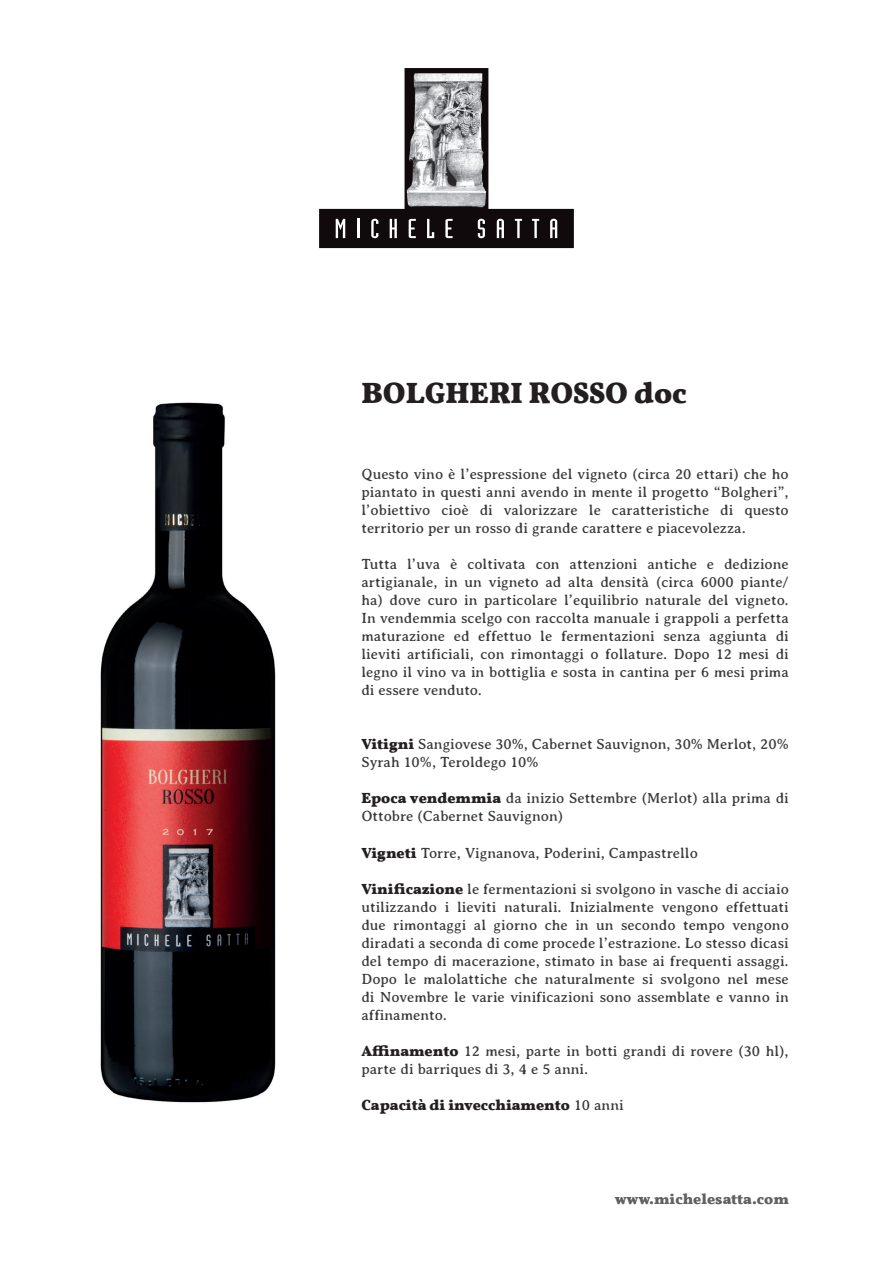
<style>
.page{position:relative;width:893px;height:1263px;background:#fff}
.page>*{position:absolute;margin:0;border:0;box-sizing:border-box;transform-origin:0 0}
.t1{font:700 30px "Vollkorn";color:#231f20}
.t2{font:15px/18px "Averia Serif";color:#3a3b38;text-align:justify}
.t3{font:700 15px "Vollkorn";color:#231f20}
.t4{font:700 15px "Vollkorn";color:#60615e}
.s1{font-family:"Vollkorn";font-weight:700;color:#231f20}
.s2{font-family:"Averia Serif";font-weight:400;color:#3a3b38}
</style>
<div class="page">
<svg style="left:319px;top:68px;width:255px;height:180px"></svg>
<img style="left:406px;top:73px;width:80px;height:135px">
<svg style="left:336px;top:219px;width:9px;height:19px"></svg>
<svg style="left:357px;top:219px;width:2px;height:19px"></svg>
<svg style="left:371px;top:219px;width:7px;height:19px"></svg>
<svg style="left:390px;top:219px;width:7px;height:19px"></svg>
<svg style="left:409px;top:219px;width:7px;height:19px"></svg>
<svg style="left:427px;top:219px;width:7px;height:19px"></svg>
<svg style="left:445px;top:219px;width:8px;height:19px"></svg>
<svg style="left:478px;top:219px;width:7px;height:19px"></svg>
<svg style="left:497px;top:219px;width:7px;height:19px"></svg>
<svg style="left:515px;top:219px;width:7px;height:19px"></svg>
<svg style="left:532px;top:219px;width:7px;height:19px"></svg>
<svg style="left:550px;top:219px;width:7px;height:19px"></svg>
<img style="left:100px;top:402px;width:176px;height:701px">
<h1 class="t1" style="left:361px;top:374px;width:327px">BOLGHERI ROSSO doc</h1>
<p class="t2" style="left:361px;top:465px;width:429px">Questo vino è l’espressione del vigneto (circa 20 ettari) che ho piantato in questi anni avendo in mente il progetto “Bolgheri”, l’obiettivo cioè di valorizzare le caratteristiche di questo territorio per un rosso di grande carattere e piacevolezza.</p>
<p class="t2" style="left:361px;top:555px;width:429px">Tutta l’uva è coltivata con attenzioni antiche e dedizione artigianale, in un vigneto ad alta densità (circa 6000 piante/ ha) dove curo in particolare l’equilibrio naturale del vigneto.<br>In vendemmia scelgo con raccolta manuale i grappoli a perfetta maturazione ed effettuo le fermentazioni senza aggiunta di lieviti artificiali, con rimontaggi o follature. Dopo 12 mesi di legno il vino va in bottiglia e sosta in cantina per 6 mesi prima di essere venduto.</p>
<p class="t2" style="left:361px;top:735px;width:429px"><span class="s1">Vitigni</span> Sangiovese 30%, Cabernet Sauvignon, 30% Merlot, 20%<br>Syrah 10%, Teroldego 10%</p>
<p class="t2" style="left:361px;top:789px;width:429px"><span class="s1">Epoca vendemmia</span> da inizio Settembre (Merlot) alla prima di<br>Ottobre (Cabernet Sauvignon)</p>
<p class="t2" style="left:361px;top:843px;width:338px"><span class="s1">Vigneti</span> Torre, Vignanova, Poderini, Campastrello</p>
<p class="t2" style="left:361px;top:879px;width:429px"><span class="s1">Vinificazione</span> le fermentazioni si svolgono in vasche di acciaio utilizzando i lieviti naturali. Inizialmente vengono effettuati due rimontaggi al giorno che in un secondo tempo vengono diradati a seconda di come procede l’estrazione. Lo stesso dicasi del tempo di macerazione, stimato in base ai frequenti assaggi.<br>Dopo le malolattiche che naturalmente si svolgono nel mese di Novembre le varie vinificazioni sono assemblate e vanno in affinamento.</p>
<p class="t2" style="left:361px;top:1041px;width:429px"><span class="s1">Affinamento</span> 12 mesi, parte in botti grandi di rovere (30 hl), parte di barriques di 3, 4 e 5 anni.</p>
<p class="t3" style="left:361px;top:1095px;width:264px">Capacità di invecchiamento <span class="s2">10 anni</span></p>
<p class="t4" style="left:615px;top:1190px;width:176px">www.michelesatta.com</p>
</div>
